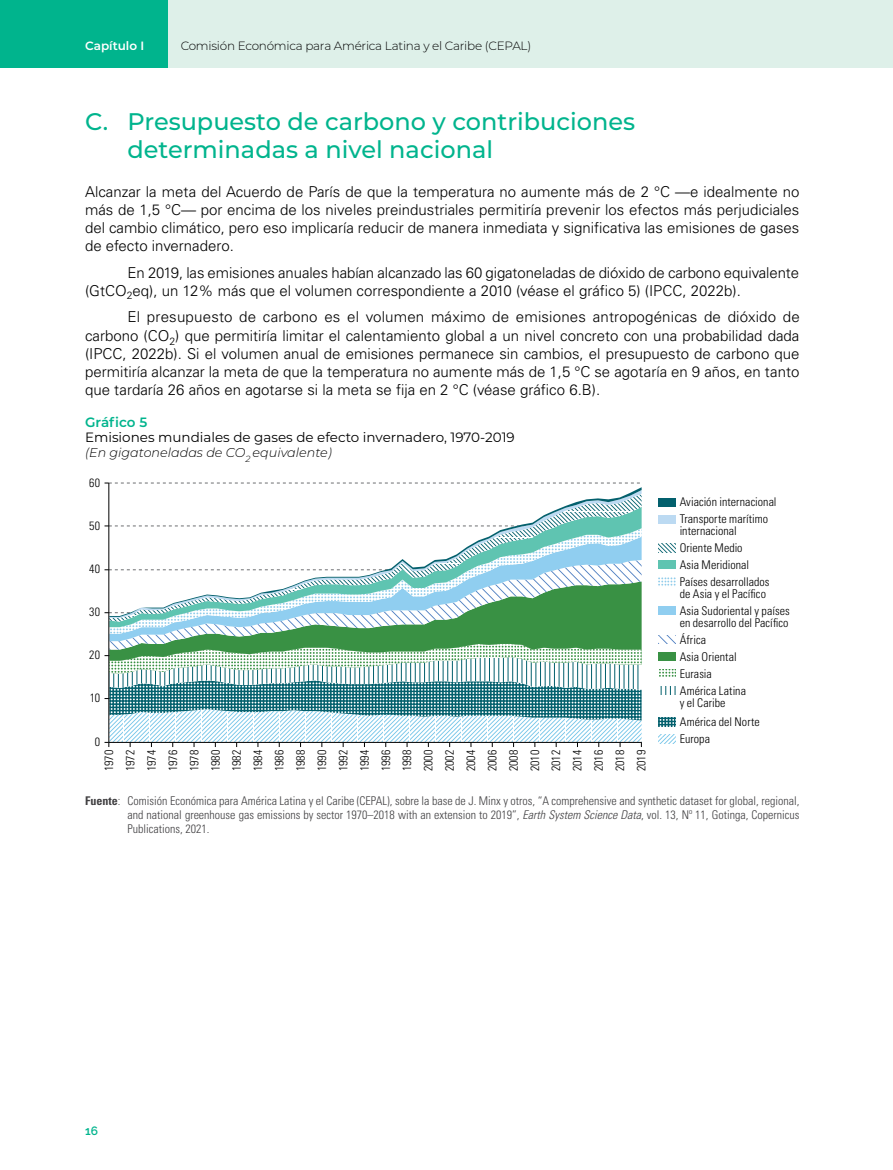
<style>
.page{position:relative;width:893px;height:1170px;background:#fff}
.page>*{position:absolute;margin:0;border:0;box-sizing:border-box;transform-origin:0 0}
.t1{font:500 24px/28.5px "Montserrat";color:#00b48d}
.t2{font:300 15px/18px "Univers LT Std";color:#000;text-align:justify}
.t3{font:13.5px "Montserrat";color:#000}
.t4{font:600 13.5px "Montserrat";color:#00b48d}
.t5{font:italic 300 12.75px "Montserrat";color:#000}
.t6{font:300 condensed 12px/21.3px "Univers LT Std";letter-spacing:.005em;color:#000}
.t7{font:300 condensed 12px/14.2px "Univers LT Std";color:#414042;text-align:justify}
.t8{font:300 12px "Montserrat";letter-spacing:-.02em;color:#000}
.t9{font:600 12px "Montserrat";color:#fff}
.t10{font:600 12px "Raleway";color:#00b48d}
.s1{font-weight:700}
.s2{font-style:italic}
</style>
<div class="page">
<div style="left:0;top:0;width:169px;height:68px;background:#00b48d"></div>
<div style="left:169px;top:0;width:724px;height:68px;background:#def0e9"></div>
<svg style="left:109px;top:641px;width:533px;height:3px;background:#4b9a57"></svg>
<svg style="left:109px;top:633px;width:533px;height:8px;background:#539f63"></svg>
<svg style="left:109px;top:627px;width:533px;height:6px;fill:#399144"></svg>
<svg style="left:109px;top:621px;width:533px;height:6px"></svg>
<svg style="left:109px;top:617px;width:533px;height:4px"></svg>
<svg style="left:109px;top:487px;width:533px;height:130px"></svg>
<hr style="left:108px;top:483px;width:1px;height:259px;background:#000">
<svg style="left:105px;top:482px;width:535px;height:1px"></svg>
<svg style="left:105px;top:525px;width:536px;height:1px"></svg>
<svg style="left:105px;top:569px;width:536px;height:1px"></svg>
<svg style="left:105px;top:612px;width:536px;height:1px"></svg>
<svg style="left:105px;top:644px;width:537px;height:103px"></svg>
<svg style="left:658px;top:734px;width:17px;height:9px"></svg>
<svg style="left:658px;top:717px;width:17px;height:9px"></svg>
<svg style="left:660px;top:686px;width:15px;height:8px"></svg>
<svg style="left:659px;top:669px;width:16px;height:8px"></svg>
<div style="left:658px;top:652px;width:17px;height:8px;background:#399144"></div>
<svg style="left:658px;top:635px;width:17px;height:8px"></svg>
<div style="left:658px;top:606px;width:17px;height:9px;background:#90cef0"></div>
<svg style="left:658px;top:577px;width:17px;height:9px"></svg>
<div style="left:658px;top:560px;width:17px;height:9px;background:#5fc4b1"></div>
<svg style="left:658px;top:543px;width:17px;height:9px"></svg>
<div style="left:658px;top:514px;width:17px;height:9px;background:#bcdaf2"></div>
<div style="left:658px;top:497px;width:17px;height:9px;background:#03606d"></div>
<p class="t9" style="left:85px;top:37px;width:61px">Capítulo I</p>
<p class="t8" style="left:181px;top:37px;width:352px">Comisión Económica para América Latina y el Caribe (CEPAL)</p>
<h1 class="t1" style="left:128px;top:106px;width:509px;text-indent:-43px">C. Presupuesto de carbono y contribuciones determinadas a nivel nacional</h1>
<p class="t2" style="left:85px;top:183px;width:716px">Alcanzar la meta del Acuerdo de París de que la temperatura no aumente más de 2 °C —e idealmente no más de 1,5 °C— por encima de los niveles preindustriales permitiría prevenir los efectos más perjudiciales del cambio climático, pero eso implicaría reducir de manera inmediata y significativa las emisiones de gases de efecto invernadero.</p>
<p class="t2" style="left:85px;top:263px;width:716px;text-indent:43px">En 2019, las emisiones anuales habían alcanzado las 60 gigatoneladas de dióxido de carbono equivalente (GtCO<sub>2</sub>eq), un 12% más que el volumen correspondiente a 2010 (véase el gráfico 5) (IPCC, 2022b).</p>
<p class="t2" style="left:85px;top:308px;width:716px;text-indent:43px">El presupuesto de carbono es el volumen máximo de emisiones antropogénicas de dióxido de carbono (CO<sub>2</sub>) que permitiría limitar el calentamiento global a un nivel concreto con una probabilidad dada (IPCC, 2022b). Si el volumen anual de emisiones permanece sin cambios, el presupuesto de carbono que permitiría alcanzar la meta de que la temperatura no aumente más de 1,5 °C se agotaría en 9 años, en tanto que tardaría 26 años en agotarse si la meta se fija en 2 °C (véase gráfico 6.B).</p>
<p class="t4" style="left:85px;top:412px;width:64px">Gráfico 5</p>
<p class="t3" style="left:85px;top:427px;width:431px">Emisiones mundiales de gases de efecto invernadero, 1970-2019</p>
<p class="t5" style="left:85px;top:444px;width:248px">(En gigatoneladas de CO<sub>2</sub> equivalente)</p>
<p class="t6" style="left:89px;top:471px;width:13px">60</p>
<p class="t6" style="left:89px;top:514px;width:13px">50</p>
<p class="t6" style="left:89px;top:558px;width:13px">40</p>
<p class="t6" style="left:89px;top:601px;width:13px">30</p>
<p class="t6" style="left:89px;top:644px;width:13px">20</p>
<p class="t6" style="left:90px;top:687px;width:12px">10</p>
<p class="t6" style="left:95px;top:730px;width:7px">0</p>
<p class="t6" style="left:98px;top:771px;width:23px;text-align:justify;rotate:-90deg">1970<br>1972<br>1974<br>1976<br>1978<br>1980<br>1982<br>1984<br>1986<br>1988<br>1990<br>1992<br>1994<br>1996<br>1998<br>2000<br>2002<br>2004<br>2006<br>2008<br>2010<br>2012<br>2014<br>2016<br>2018<br>2019</p>
<p class="t6" style="left:680px;top:491px;width:98px">Aviación internacional</p>
<p class="t6" style="left:680px;top:513px;width:90px;line-height:12px">Transporte marítimo internacional</p>
<p class="t6" style="left:680px;top:537px;width:64px">Oriente Medio</p>
<p class="t6" style="left:680px;top:554px;width:71px">Asia Meridional</p>
<p class="t6" style="left:680px;top:576px;width:91px;line-height:12px">Países desarrollados de Asia y el Pacífico</p>
<p class="t6" style="left:680px;top:604px;width:112px;line-height:12px">Asia Sudoriental y países en desarrollo del Pacífico</p>
<p class="t6" style="left:680px;top:629px;width:28px">África</p>
<p class="t6" style="left:680px;top:646px;width:58px">Asia Oriental</p>
<p class="t6" style="left:680px;top:663px;width:34px">Eurasia</p>
<p class="t6" style="left:680px;top:684px;width:68px;line-height:12px">América Latina y el Caribe</p>
<p class="t6" style="left:680px;top:711px;width:82px">América del Norte</p>
<p class="t6" style="left:680px;top:728px;width:32px">Europa</p>
<p class="t7" style="left:128px;top:793px;width:673px;text-indent:-43px"><span class="s1">Fuente</span>: Comisión Económica para América Latina y el Caribe (CEPAL), sobre la base de J. Minx y otros, “A comprehensive and synthetic dataset for global, regional, and national greenhouse gas emissions by sector 1970–2018 with an extension to 2019”, <span class="s2">Earth System Science Data</span>, vol. 13, Nº 11, Gotinga, Copernicus Publications, 2021.</p>
<p class="t10" style="left:85px;top:1123px;width:14px">16</p>
</div>
